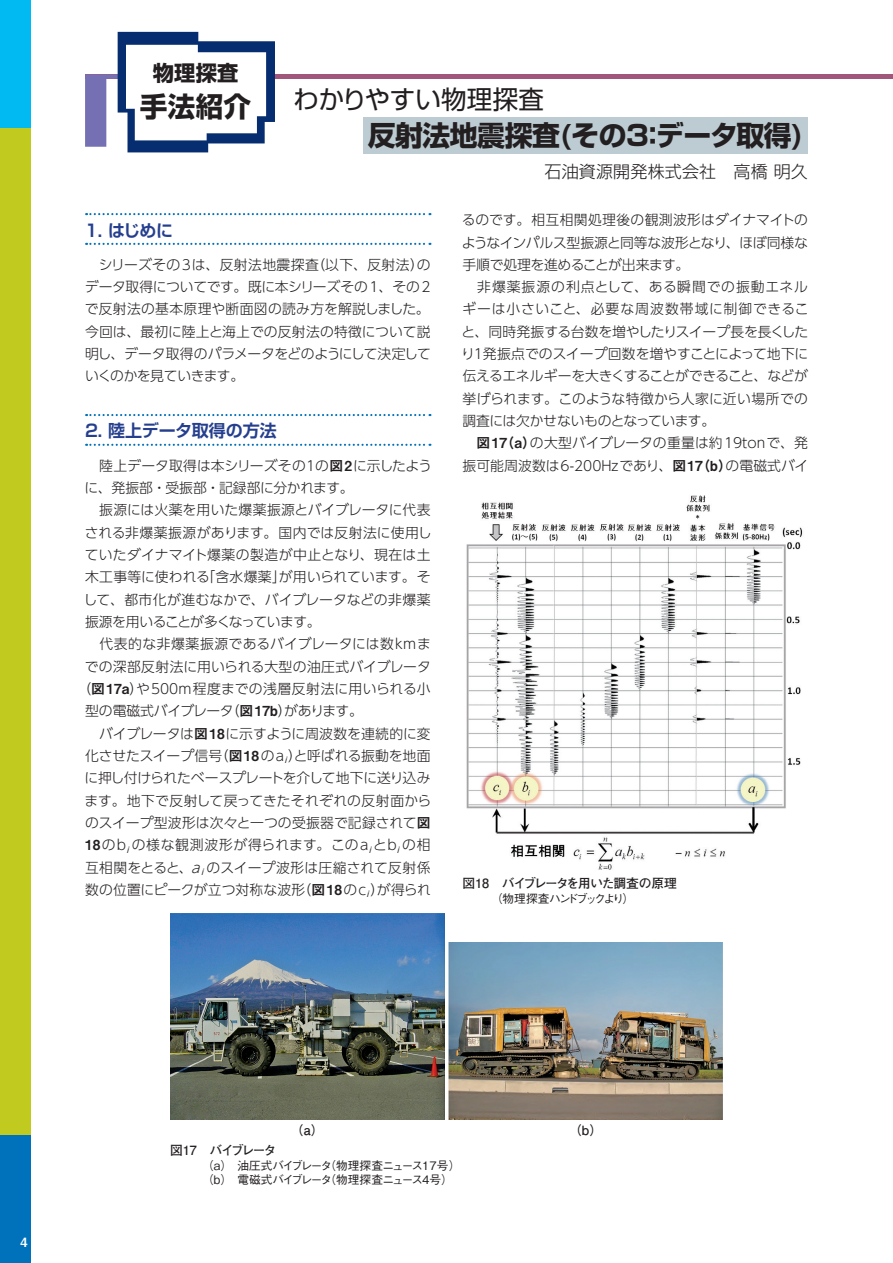
<style>
.page{position:relative;width:893px;height:1263px;background:#fff}
.page>*{position:absolute;margin:0;border:0;box-sizing:border-box;transform-origin:0 0}
.t1{font:700 27.9px "Shin Go Pro";letter-spacing:-.02em;color:#231f20}
.t2{font:700 27.6px "Shin Go Pro";color:#231f20}
.t3{font:25.5px "Shin Go Pro";color:#231f20}
.t4{font:700 21.3px "Shin Go Pro";color:#231f20}
.t5{font:700 16.95px "Shin Go Pro De";letter-spacing:-.01em;color:#253f8e}
.t6{font:300 16.95px "Shin Go Pro";letter-spacing:.01em;color:#231f20}
.t7{font:300 13.8px/22.4px "UD Shin Go Pro";color:#231f20;text-align:justify}
.t8{font:300 13.8px "UD Shin Go Pro";letter-spacing:.02em;color:#231f20}
.t9{font:300 13.8px "UD Shin Go Pro";letter-spacing:-.03em;color:#231f20}
.t10{font:300 13.8px "UD Shin Go Pro";letter-spacing:.055em;color:#231f20}
.t11{font:300 13.8px "UD Shin Go Pro";letter-spacing:.025em;color:#231f20}
.t12{font:300 13.8px "UD Shin Go Pro";letter-spacing:-.045em;color:#231f20}
.t13{font:700 12.75px "Futo Go B101 Pro";letter-spacing:-.075em;color:#231f20}
.t14{font:700 12.75px "Futo Go B101 Pro";letter-spacing:-.145em;color:#231f20}
.t15{font:700 12.75px "Futo Go B101 Pro";letter-spacing:-.11em;color:#231f20}
.t16{font:12.75px "Midashi Go Pro MB31";color:#fff}
.t17{font:500 11.7px/14.9px "Gothic BBB Pro";letter-spacing:-.085em;color:#231f20}
.t18{font:500 11.7px "Gothic BBB Pro";letter-spacing:-.175em;color:#231f20}
.s1{font-family:"Shin Go Pro"}
.s2{font-family:"Midashi Go Pro MB31";font-weight:400}
.s3{font-style:italic}
</style>
<div class="page">
<div style="left:0;top:0;width:30px;height:1263px;background:#c1cb1f"></div>
<div style="left:0;top:0;width:30px;height:128px;background:#00baf1"></div>
<div style="left:0;top:1135px;width:30px;height:128px;background:#0072bc"></div>
<svg style="left:86px;top:213px;width:344px;height:2px"></svg>
<svg style="left:86px;top:243px;width:344px;height:2px"></svg>
<svg style="left:86px;top:414px;width:344px;height:2px"></svg>
<svg style="left:86px;top:444px;width:344px;height:2px"></svg>
<div style="left:85px;top:74px;width:808px;height:5px;background:#a1577b"></div>
<div style="left:364px;top:117px;width:444px;height:37px;background:#bdccd3"></div>
<svg style="left:85px;top:32px;width:190px;height:120px"></svg>
<img style="left:170px;top:914px;width:274px;height:206px">
<img style="left:449px;top:943px;width:274px;height:177px">
<img style="left:466px;top:495px;width:337px;height:375px">
<h3 class="t4" style="left:153px;top:56px;width:87px">物理探査</h3>
<h2 class="t2" style="left:140px;top:84px;width:113px">手法紹介</h2>
<h3 class="t3" style="left:294px;top:78px;width:252px">わかりやすい物理探査</h3>
<h1 class="t1" style="left:368px;top:113px;width:437px">反射法地震探査(その3：データ取得)</h1>
<p class="t6" style="left:545px;top:158px;width:265px">石油資源開発株式会社　高橋 明久</p>
<p class="t5" style="left:85px;top:216px;width:90px">1. はじめに</p>
<p class="t7" style="left:85px;top:253px;width:348px;text-indent:14px">シリーズ<span class="s1">その</span>3は、反射法地震探査（以下、反射法）のデータ取得についてです。既に本シリーズその1、その2で反射法の基本原理や断面図の読み方を解説しました。今回は、最初に陸上と海上での反射法の特徴について説明し、データ取得のパラメータをどのようにして決定していくのかを見ていきます。</p>
<p class="t5" style="left:85px;top:417px;width:193px">2. 陸上データ取得の方法</p>
<p class="t7" style="left:85px;top:454px;width:348px">　陸上データ取得は本シリーズその１の<span class="s2">図2</span>に示したよう</p>
<p class="t7" style="left:85px;top:476px;width:271px">に、発振部・受振部・記録部に分かれます。</p>
<p class="t7" style="left:85px;top:498px;width:347px">　振源には火薬を用いた爆薬振源とバイブレータに代表</p>
<p class="t7" style="left:85px;top:521px;width:348px">される非爆薬振源があります。国内では反射法に使用し</p>
<p class="t8" style="left:85px;top:544px;width:347px">ていたダイナマイト爆薬の製造が中止となり、現在は土</p>
<p class="t7" style="left:85px;top:565px;width:347px">木工事等に使われる「含水爆薬」が用いられています。そ</p>
<p class="t7" style="left:83px;top:588px;width:349px">して、都市化が進むなかで、バイブレータなどの非爆薬</p>
<p class="t12" style="left:85px;top:611px;width:237px">振源を用いることが多くなっています。</p>
<p class="t11" style="left:85px;top:633px;width:347px">　代表的な非爆薬振源であるバイブレータには数kmま</p>
<p class="t7" style="left:85px;top:655px;width:348px">での深部反射法に用いられる大型の油圧式バイブレータ</p>
<p class="t7" style="left:77px;top:677px;width:355px">（<span class="s2">図17a</span>）や500m程度までの浅層反射法に用いられる小</p>
<p class="t9" style="left:85px;top:700px;width:279px">型の電磁式バイブレータ（<span class="s2">図17b</span>）があります。</p>
<p class="t7" style="left:85px;top:722px;width:347px">　バイブレータは<span class="s2">図18</span>に示すように周波数を連続的に変</p>
<p class="t7" style="left:85px;top:744px;width:347px">化させたスイープ信号（<span class="s2">図18</span>のa<sub>i</sub>）と呼ばれる振動を地面</p>
<p class="t9" style="left:85px;top:767px;width:347px">に押し付けられたベースプレートを介して地下に送り込み</p>
<p class="t8" style="left:85px;top:789px;width:348px">ます。地下で反射して戻ってきたそれぞれの反射面から</p>
<p class="t7" style="left:85px;top:811px;width:347px">のスイープ型波形は次々と一つの受振器で記録されて<span class="s2">図</span></p>
<p class="t10" style="left:85px;top:834px;width:347px"><span class="s2">18</span>のb<sub>i</sub>の様な観測波形が得られます。このa<sub>i</sub>とb<sub>i</sub>の相</p>
<p class="t7" style="left:85px;top:856px;width:347px">互相関をとると、<span class="s3">a</span><sub>i</sub>のスイープ波形は圧縮されて反射係</p>
<p class="t7" style="left:85px;top:878px;width:347px">数の位置にピークが立つ対称な波形（<span class="s2">図18</span>のc<sub>i</sub>）が得られ</p>
<p class="t7" style="left:461px;top:208px;width:349px;text-align:left">るのです。相互相関処理後の観測波形はダイナマイトのようなインパルス型振源と同等な波形となり、ほぼ同様な手順で処理を進めることが出来ます。<br>　非爆薬振源の利点として、ある瞬間での振動エネルギーは小さいこと、必要な周波数帯域に制御できること、同時発振する台数を増やしたりスイープ長を長くしたり１発振点でのスイープ回数を増やすことによって地下に伝えるエネルギーを大きくすることができること、などが挙げられます。このような特徴から人家に近い場所での調査には欠かせないものとなっています。</p>
<p class="t7" style="left:462px;top:431px;width:347px;text-align:right"><span class="s2">図17（a）</span>の大型バイブレータの重量は約19tonで、発振可能周波数は6-200Hzであり、<span class="s2">図17（b）</span>の電磁式バイ</p>
<p class="t13" style="left:462px;top:873px;width:216px">図18　バイブレータを用いた調査の原理</p>
<p class="t18" style="left:491px;top:890px;width:144px">（物理探査ハンドブックより）</p>
<p class="t16" style="left:21px;top:1231px;width:9px">4</p>
<p class="t15" style="left:291px;top:1120px;width:35px">（a）</p>
<p class="t15" style="left:569px;top:1120px;width:35px">（b）</p>
<p class="t14" style="left:170px;top:1139px;width:108px">図17　バイブレータ</p>
<p class="t17" style="left:202px;top:1156px;width:260px">（a）　油圧式バイブレータ（物理探査ニュース17号）（b）　電磁式バイブレータ（物理探査ニュース4号）</p>
</div>
